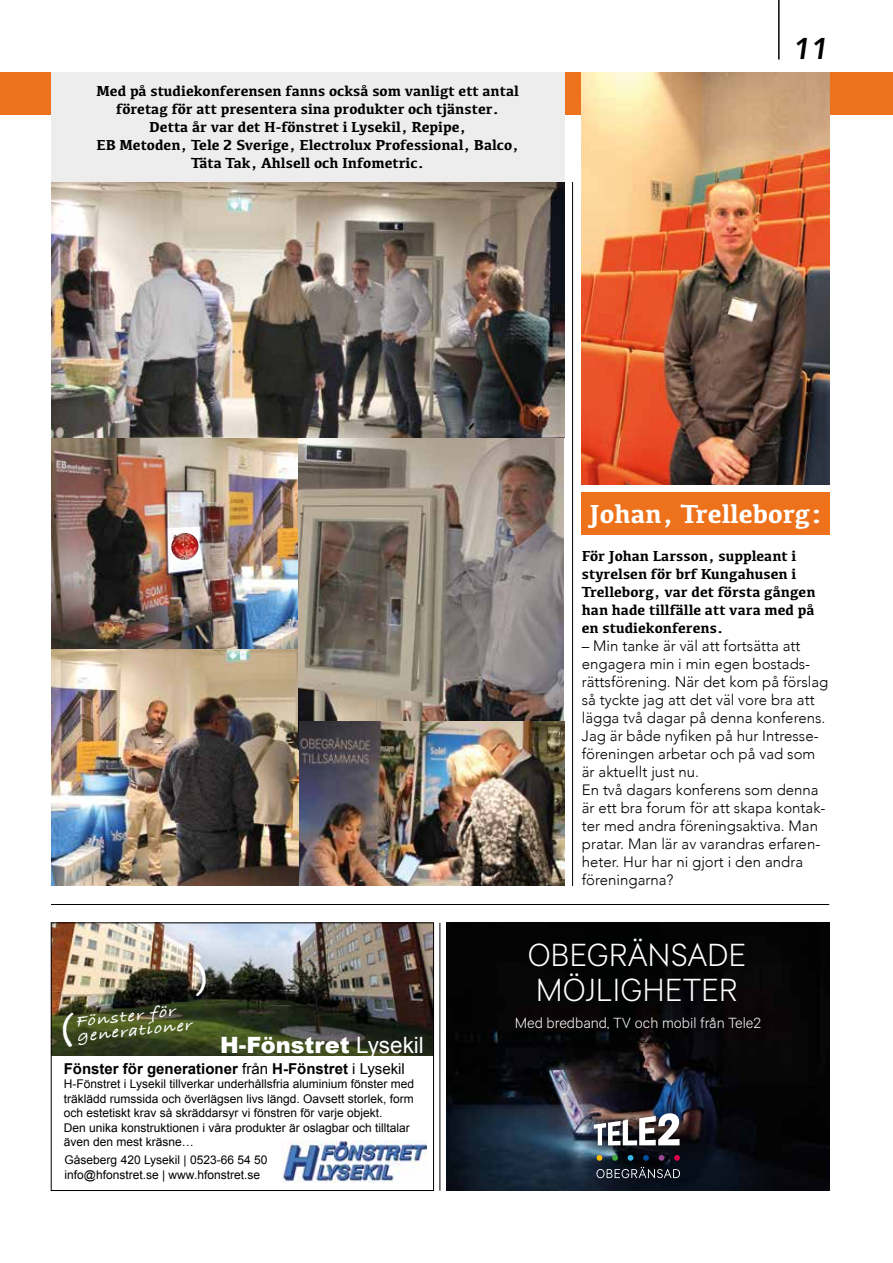
<style>
.page{position:relative;width:893px;height:1263px;background:#fff}
.page>*{position:absolute;margin:0;border:0;box-sizing:border-box;transform-origin:0 0}
.t1{font:700 42px "Bradley Hand ITCTT";color:#fff}
.t2{font:300 31.35px/34.5px "Tele 2 Sans Print";color:#fff}
.t3{font:italic 800 30px "Avenir";color:#000}
.t4{font:700 27px "Kefa";color:#fff}
.t5{font:900 22.5px "Arial";color:#fff}
.t6{font:italic 700 16.8px "Bradley Hand ITCTT";color:#fff;scale:1.12 1}
.t7{font:300 15px/18px "Avenir";color:#000}
.t8{font:700 15px/18px "Kefa";color:#000}
.t9{font:700 15px "Arial";color:#000}
.t10{font:300 14.4px "Tele 2 Sans Print";color:#fff}
.t11{font:12px/14.4px "Arial";color:#000}
.s1{font-weight:400}
</style>
<div class="page">
<img style="left:53px;top:925px;width:379px;height:130px">
<hr style="left:778px;top:0;width:2px;height:60px;background:#000">
<div style="left:0;top:72px;width:893px;height:43px;background:#ee721c"></div>
<img style="left:581px;top:72px;width:249px;height:413px">
<div style="left:582px;top:492px;width:248px;height:43px;background:#ee721c"></div>
<div style="left:51px;top:923px;width:383px;height:268px;border:1px solid #000"></div>
<img style="left:281px;top:1140px;width:145px;height:43px">
<img style="left:446px;top:923px;width:383px;height:268px">
<div style="left:519px;top:929px;width:235px;height:83px;background:#010202"></div>
<img style="left:573px;top:1092px;width:128px;height:99px">
<svg style="left:594px;top:1113px;width:85px;height:32px"></svg>
<svg style="left:596px;top:1167px;width:84px;height:11px"></svg>
<svg style="left:597px;top:1155px;width:5px;height:6px"></svg>
<svg style="left:674px;top:1155px;width:6px;height:6px"></svg>
<svg style="left:659px;top:1155px;width:5px;height:6px"></svg>
<svg style="left:643px;top:1155px;width:6px;height:6px"></svg>
<svg style="left:628px;top:1155px;width:5px;height:6px"></svg>
<svg style="left:612px;top:1155px;width:6px;height:6px"></svg>
<div style="left:506px;top:1007px;width:264px;height:32px;background:#090406"></div>
<img style="left:51px;top:438px;width:247px;height:212px">
<img style="left:51px;top:650px;width:248px;height:236px">
<img style="left:298px;top:438px;width:266px;height:311px">
<img style="left:51px;top:182px;width:513px;height:256px">
<div style="left:51px;top:72px;width:513px;height:110px;background:#ededed"></div>
<img style="left:299px;top:721px;width:266px;height:165px">
<hr style="left:51px;top:904px;width:778px;height:1px;background:#000">
<hr style="left:572px;top:182px;width:1px;height:704px;background:#000">
<hr style="left:440px;top:923px;width:1px;height:268px;background:#000">
<img style="left:171px;top:533px;width:28px;height:27px">
<svg style="left:195px;top:962px;width:12px;height:34px"></svg>
<p class="t8" style="left:96px;top:81px;width:424px;text-align:center">Med på studiekonferensen fanns också som vanligt ett antal företag för att presentera sina produkter och tjänster.<br>Detta år var det H-fönstret i Lysekil, Repipe,<br>EB Metoden, Tele 2 Sverige, Electrolux Professional, Balco, Täta Tak, Ahlsell och Infometric.</p>
<h3 class="t3" style="left:792px;top:31px;width:37px">11</h3>
<h3 class="t4" style="left:589px;top:496px;width:235px">Johan, Trelleborg:</h3>
<p class="t8" style="left:582px;top:546px;width:235px">För Johan Larsson, suppleant i styrelsen för brf Kungahusen i<br>Trelleborg, var det första gången han hade tillfälle att vara med på en studiekonferens.</p>
<p class="t7" style="left:582px;top:637px;width:248px">– Min tanke är väl att fortsätta att engagera min i min egen bostads&shy;rättsförening. När det kom på förslag så tyckte jag att det väl vore bra att lägga två dagar på denna konferens.<br>Jag är både nyfiken på hur Intresse&shy;föreningen arbetar och på vad som är aktuellt just nu.<br>En två dagars konferens som denna är ett bra forum för att skapa kontak&shy;ter med andra föreningsaktiva. Man pratar. Man lär av varandras erfaren&shy;heter. Hur har ni gjort i den andra föreningarna?</p>
<p class="t6" style="left:74px;top:1009px;width:90px;rotate:-6deg">Fönster för</p>
<h1 class="t1" style="left:56px;top:997px;width:19px">(</h1>
<p class="t6" style="left:76px;top:1024px;width:104px;rotate:-6deg">generationer</p>
<p class="t9" style="left:64px;top:1059px;width:343px">Fönster för generationer <span class="s1">från</span> H-Fönstret <span class="s1">i Lysekil</span></p>
<p class="t11" style="left:64px;top:1077px;width:352px">H-Fönstret i Lysekil tillverkar underhållsfria aluminium fönster med träklädd rumssida och överlägsen livs längd. Oavsett storlek, form och estetiskt krav så skräddarsyr vi fönstren för varje objekt.<br>Den unika konstruktionen i våra produkter är oslagbar och tilltalar även den mest kräsne…</p>
<p class="t11" style="left:65px;top:1153px;width:204px">Gåseberg 420 Lysekil | 0523-66 54 50 info@hfonstret.se | www.hfonstret.se</p>
<h3 class="t5" style="left:220px;top:1029px;width:205px">H-Fönstret <span class="s1">Lysekil</span></h3>
<h2 class="t2" style="left:528px;top:938px;width:220px">OBEGRÄNSADE<br>MÖJLIGHETER</h2>
<p class="t10" style="left:515px;top:1014px;width:248px">Med bredband, TV och mobil från Tele2</p>
</div>
